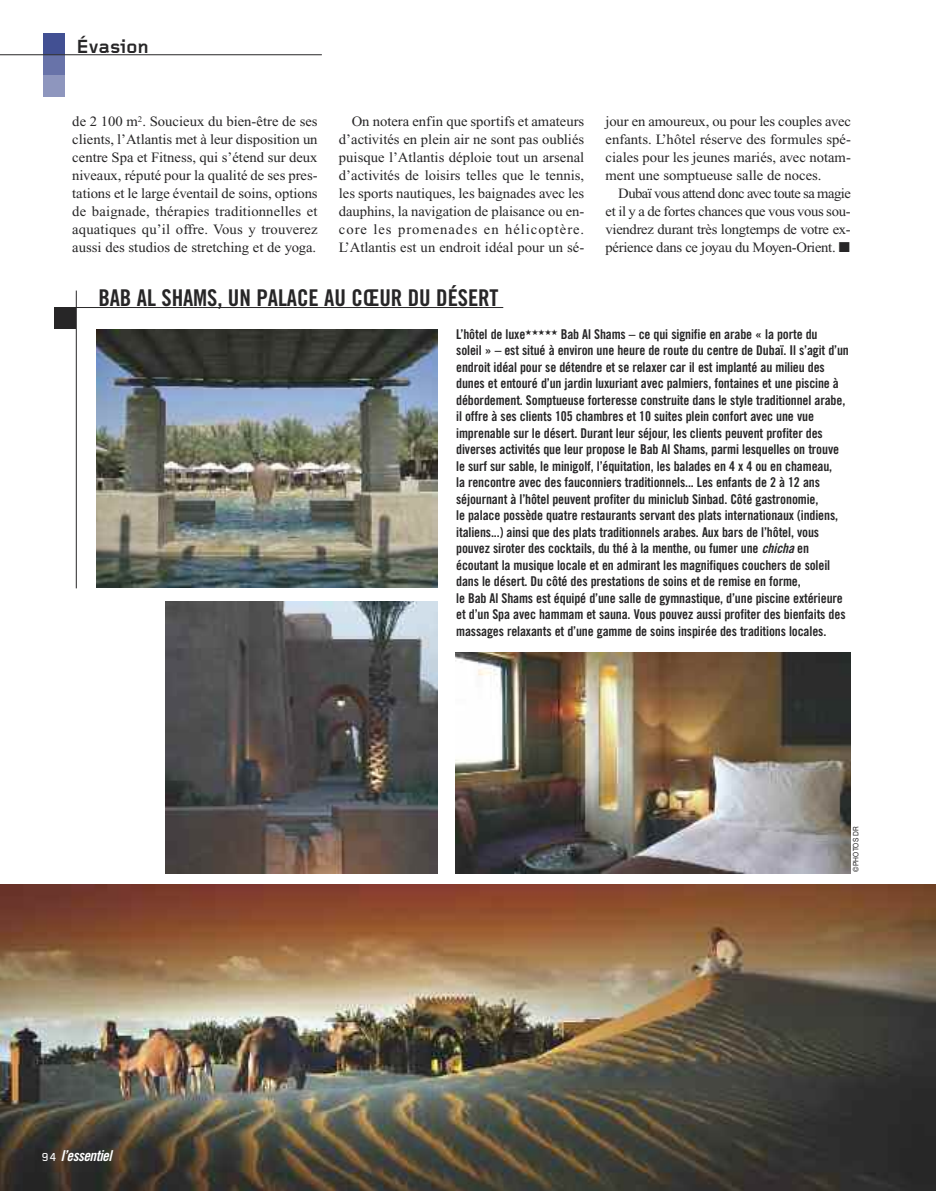
<style>
.page{position:relative;width:936px;height:1191px;background:#fff}
.page>*{position:absolute;margin:0;border:0;box-sizing:border-box;transform-origin:0 0}
.t1{font:23.1px "Trade Gothic Bold Cond Twenty";letter-spacing:-.005em;color:#272627}
.t2{font:700 19.8px "Foundry Gridnik";color:#272627}
.t3{font:15px "Trade Gothic Bold Cond Twenty Obl";letter-spacing:-.03em;color:#fff}
.t4{font:14.25px/18px "Times New Roman";color:#272627;text-align:justify}
.t5{font:13.5px/16.5px "Trade Gothic Bold Cond Twenty";letter-spacing:-.01em;color:#272627}
.t6{font:7.5px "Helvetica Neue";letter-spacing:.01em;color:#272627;scale:.9 1}
.s1{font-family:"Trade Gothic Bold Cond Twenty Obl"}
.s2{font-family:"Foundry Gridnik";font-weight:500;font-size:12px}
</style>
<div class="page">
<img style="left:455px;top:652px;width:395px;height:221px">
<img style="left:0;top:884px;width:935px;height:307px">
<div style="left:43px;top:33px;width:22px;height:22px;background:#425093"></div>
<div style="left:43px;top:55px;width:22px;height:21px;background:#6873a9"></div>
<div style="left:43px;top:76px;width:22px;height:21px;background:#8e96be"></div>
<hr style="left:0;top:54px;width:322px;height:1px;background:#272627">
<hr style="left:76px;top:290px;width:1px;height:298px;background:#272627">
<hr style="left:54px;top:307px;width:449px;height:1px;background:#272627">
<div style="left:55px;top:307px;width:21px;height:22px;background:#272627"></div>
<img style="left:166px;top:601px;width:271px;height:272px">
<img style="left:96px;top:330px;width:341px;height:258px">
<h2 class="t2" style="left:76px;top:36px;width:74px">Évasion</h2>
<p class="t4" style="left:72px;top:114px;width:247px">de 2 100 m<sup>2</sup>. Soucieux du bien-être de ses clients, l’Atlantis met à leur disposition un centre Spa et Fitness, qui s’étend sur deux niveaux, réputé pour la qualité de ses pres&shy;tations et le large éventail de soins, options de baignade, thérapies traditionnelles et aquatiques qu’il offre. Vous y trouverez aussi des studios de stretching et de yoga.</p>
<p class="t4" style="left:339px;top:114px;width:247px;text-indent:13px">On notera enfin que sportifs et amateurs d’activités en plein air ne sont pas oubliés puisque l’Atlantis déploie tout un arsenal d’activités de loisirs telles que le tennis, les sports nautiques, les baignades avec les dauphins, la navigation de plaisance ou en&shy;core les promenades en hélicoptère.<br>L’Atlantis est un endroit idéal pour un sé-</p>
<p class="t4" style="left:605px;top:114px;width:247px">jour en amoureux, ou pour les couples avec enfants. L’hôtel réserve des formules spé&shy;ciales pour les jeunes mariés, avec notam&shy;ment une somptueuse salle de noces.</p>
<p class="t4" style="left:605px;top:186px;width:247px;text-indent:13px">Dubaï vous attend donc avec toute sa magie et il y a de fortes chances que vous vous sou&shy;viendrez durant très longtemps de votre ex&shy;périence dans ce joyau du Moyen-Orient. ■</p>
<h1 class="t1" style="left:98px;top:289px;width:402px">BAB AL SHAMS, UN PALACE AU CŒUR DU DÉSERT</h1>
<p class="t5" style="left:456px;top:327px;width:394px">L’hôtel de luxe★★★★★ Bab Al Shams – ce qui signifie en arabe « la porte du<br>soleil » – est situé à environ une heure de route du centre de Dubaï. Il s’agit d’un endroit idéal pour se détendre et se relaxer car il est implanté au milieu des dunes et entouré d’un jardin luxuriant avec palmiers, fontaines et une piscine à débordement. Somptueuse forteresse construite dans le style traditionnel arabe, il offre à ses clients 105 chambres et 10 suites plein confort avec une vue imprenable sur le désert. Durant leur séjour, les clients peuvent profiter des diverses activités que leur propose le Bab Al Shams, parmi lesquelles on trouve le surf sur sable, le minigolf, l’équitation, les balades en 4 x 4 ou en chameau,<br>la rencontre avec des fauconniers traditionnels... Les enfants de 2 à 12 ans séjournant à l’hôtel peuvent profiter du miniclub Sinbad. Côté gastronomie,<br>le palace possède quatre restaurants servant des plats internationaux (indiens, italiens...) ainsi que des plats traditionnels arabes. Aux bars de l’hôtel, vous pouvez siroter des cocktails, du thé à la menthe, ou fumer une <span class="s1">chicha</span> en écoutant la musique locale et en admirant les magnifiques couchers de soleil dans le désert. Du côté des prestations de soins et de remise en forme,<br>le Bab Al Shams est équipé d’une salle de gymnastique, d’une piscine extérieure et d’un Spa avec hammam et sauna. Vous pouvez aussi profiter des bienfaits des massages relaxants et d’une gamme de soins inspirée des traditions locales.</p>
<p class="t3" style="left:41px;top:1149px;width:72px"><span class="s2">94</span> l’essentiel</p>
<p class="t6" style="left:853px;top:871px;width:52px;rotate:-90deg">©PHOTOS DR</p>
</div>
